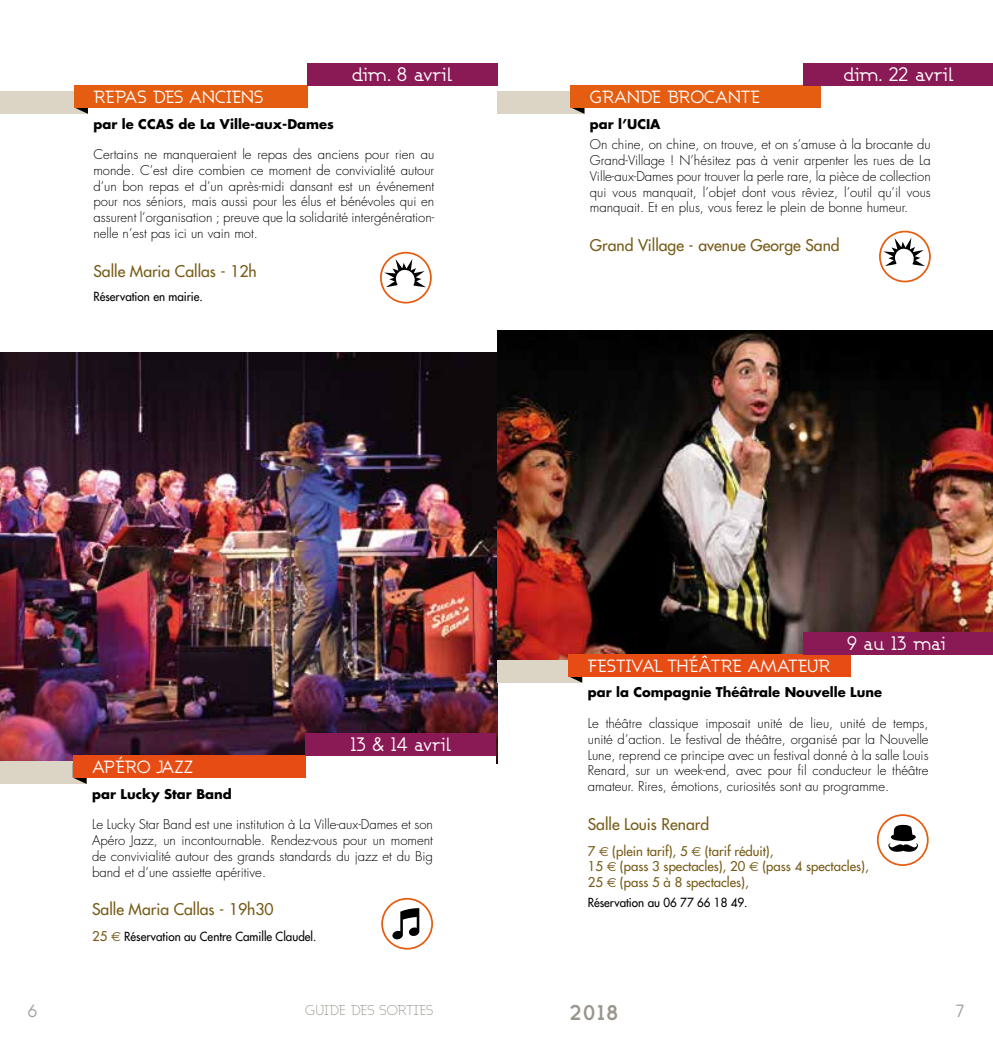
<style>
.page{position:relative;width:993px;height:1042px;background:#fff}
.page>*{position:absolute;margin:0;border:0;box-sizing:border-box;transform-origin:0 0}
.t1{font:21px "Ashby GL Bold";color:#9a968d}
.t2{font:19.25px "Ashby GL Book";color:#fff}
.t3{font:19.25px "Ashby GL Book";color:#fff;scale:.95 1}
.t4{font:17.5px "Ashby GL Book";color:#fff}
.t5{font:17.5px "Ashby GL Book";color:#9c9e9f}
.t6{font:15.75px "Futura";color:#775c18}
.t7{font:14px "Ashby GL Light";color:#9a968d}
.t8{font:300 13.12px/15.8px "Futura";color:#000;text-align:justify}
.t9{font:13.12px/15.8px "Futura";color:#775c18}
.t10{font:700 13.12px "Futura";color:#000}
.t11{font:12.25px "Futura";color:#000;scale:.95 1}
.s1{font-size:13.12px;color:#775c18}
.s2{font-family:"Euro Sans";font-size:13.12px;color:#775c18}
.s3{font-family:"Euro Sans"}
</style>
<div class="page">
<img style="left:0;top:352px;width:497px;height:411px">
<div style="left:305px;top:755px;width:191px;height:43px;background:#fff"></div>
<div style="left:0;top:762px;width:87px;height:22px;background:#dcd5c5"></div>
<svg style="left:73px;top:777px;width:14px;height:7px"></svg>
<div style="left:73px;top:755px;width:232px;height:22px;background:#e74c14"></div>
<div style="left:305px;top:733px;width:191px;height:22px;background:#891a55"></div>
<div style="left:0;top:92px;width:88px;height:22px;background:#dcd5c5"></div>
<svg style="left:74px;top:107px;width:14px;height:7px"></svg>
<div style="left:74px;top:85px;width:233px;height:22px;background:#e45d11"></div>
<div style="left:307px;top:63px;width:190px;height:22px;background:#891a55"></div>
<div style="left:497px;top:92px;width:87px;height:22px;background:#dcd5c5"></div>
<svg style="left:570px;top:107px;width:14px;height:7px"></svg>
<div style="left:570px;top:85px;width:250px;height:22px;background:#e45d11"></div>
<div style="left:803px;top:63px;width:189px;height:22px;background:#891a55"></div>
<div style="left:878px;top:231px;width:52px;height:51px;border:2px solid #e45d11;border-radius:50%"></div>
<svg style="left:883px;top:238px;width:41px;height:28px"></svg>
<img style="left:497px;top:331px;width:495px;height:329px">
<div style="left:801px;top:654px;width:191px;height:43px;background:#fff"></div>
<div style="left:497px;top:660px;width:85px;height:23px;background:#dcd5c5"></div>
<svg style="left:568px;top:676px;width:14px;height:7px"></svg>
<div style="left:568px;top:654px;width:282px;height:22px;background:#e74c14"></div>
<div style="left:803px;top:632px;width:189px;height:22px;background:#891a55"></div>
<div style="left:876px;top:814px;width:52px;height:52px;border:2px solid #e45d11;border-radius:50%"></div>
<svg style="left:888px;top:825px;width:29px;height:27px"></svg>
<svg style="left:392px;top:908px;width:27px;height:31px"></svg>
<div style="left:381px;top:898px;width:52px;height:51px;border:2px solid #e45d11;border-radius:50%"></div>
<div style="left:380px;top:252px;width:51px;height:51px;border:2px solid #e45d11;border-radius:50%"></div>
<svg style="left:384px;top:259px;width:41px;height:28px"></svg>
<h2 class="t2" style="left:351px;top:63px;width:102px">DIM. 8 AVRIL</h2>
<h3 class="t4" style="left:93px;top:86px;width:171px">REPAS DES ANCIENS</h3>
<p class="t10" style="left:93px;top:114px;width:242px">par le CCAS de La Ville-aux-Dames</p>
<p class="t8" style="left:93px;top:147px;width:342px">Certains ne manqueraient le repas des anciens pour rien au monde. C’est dire combien ce moment de convivialité autour d’un bon repas et d’un après-midi dansant est un événement pour nos séniors, mais aussi pour les élus et bénévoles qui en assurent l’organisation ; preuve que la solidarité intergénération&shy;nelle n’est pas ici un vain mot.</p>
<p class="t6" style="left:93px;top:261px;width:165px">Salle Maria Callas - 12h</p>
<p class="t11" style="left:93px;top:289px;width:117px">Réservation en mairie.</p>
<h2 class="t3" style="left:350px;top:733px;width:107px">13 &amp; 14 AVRIL</h2>
<h3 class="t4" style="left:92px;top:756px;width:103px">APÉRO JAZZ</h3>
<p class="t10" style="left:92px;top:784px;width:141px">par Lucky Star Band</p>
<p class="t8" style="left:92px;top:817px;width:342px">Le Lucky Star Band est une institution à La Ville-aux-Dames et son Apéro Jazz, un incontournable. Rendez-vous pour un moment de convivialité autour des grands standards du jazz et du Big band et d’une assiette apéritive.</p>
<p class="t6" style="left:92px;top:899px;width:183px">Salle Maria Callas - 19h30</p>
<p class="t11" style="left:92px;top:928px;width:237px"><span class="s1">25</span> <span class="s2">€</span> Réservation au Centre Camille Claudel.</p>
<h2 class="t2" style="left:843px;top:63px;width:112px">DIM. 22 AVRIL</h2>
<h3 class="t4" style="left:589px;top:86px;width:171px">GRA NDE BROCA NTE</h3>
<p class="t10" style="left:589px;top:114px;width:72px">par l’UCIA</p>
<p class="t8" style="left:589px;top:137px;width:342px">On chine, on chine, on trouve, et on s’amuse à la brocante du Grand-Village ! N ’hésitez pas à venir arpenter les rues de La Ville-aux-Dames pour trouver la perle rare, la pièce de collection qui vous manquait, l’objet dont vous rêviez, l’outil qu’il vous manquait. Et en plus, vous ferez le plein de bonne humeur.</p>
<p class="t6" style="left:589px;top:235px;width:251px">Grand Village - avenue George Sand</p>
<h2 class="t3" style="left:847px;top:631px;width:105px">9 AU 13 MAI</h2>
<h3 class="t4" style="left:587px;top:655px;width:244px">FESTIVAL THÉÂTRE AMATEUR</h3>
<p class="t10" style="left:587px;top:683px;width:296px">par la Compagnie Théâtrale Nouvelle Lune</p>
<p class="t8" style="left:587px;top:715px;width:342px">Le théâtre classique imposait unité de lieu, unité de temps, unité d’action. Le festival de théâtre, organisé par la Nouvelle Lune, reprend ce principe avec un festival donné à la salle Louis Renard, sur un week-end, avec pour fil conducteur le théâtre amateur. Rires, émotions, curiosités sont au programme.</p>
<p class="t6" style="left:587px;top:814px;width:123px">Salle Louis Renard</p>
<p class="t9" style="left:587px;top:843px;width:282px">7 <span class="s3">€</span> (plein tarif), 5 <span class="s3">€</span> (tarif réduit),<br>15 <span class="s3">€</span> (pass 3 spectacles), 20 <span class="s3">€</span> (pass 4 spectacles),<br>25 <span class="s3">€</span> (pass 5 à 8 spectacles),</p>
<p class="t11" style="left:587px;top:894px;width:170px">Réservation au 06 77 66 18 49.</p>
<h3 class="t5" style="left:28px;top:1000px;width:11px">6</h3>
<p class="t7" style="left:305px;top:1001px;width:130px">GUIDE DES SORTIES</p>
<h1 class="t1" style="left:569px;top:999px;width:50px">2018</h1>
<h3 class="t5" style="left:955px;top:1000px;width:10px">7</h3>
</div>
